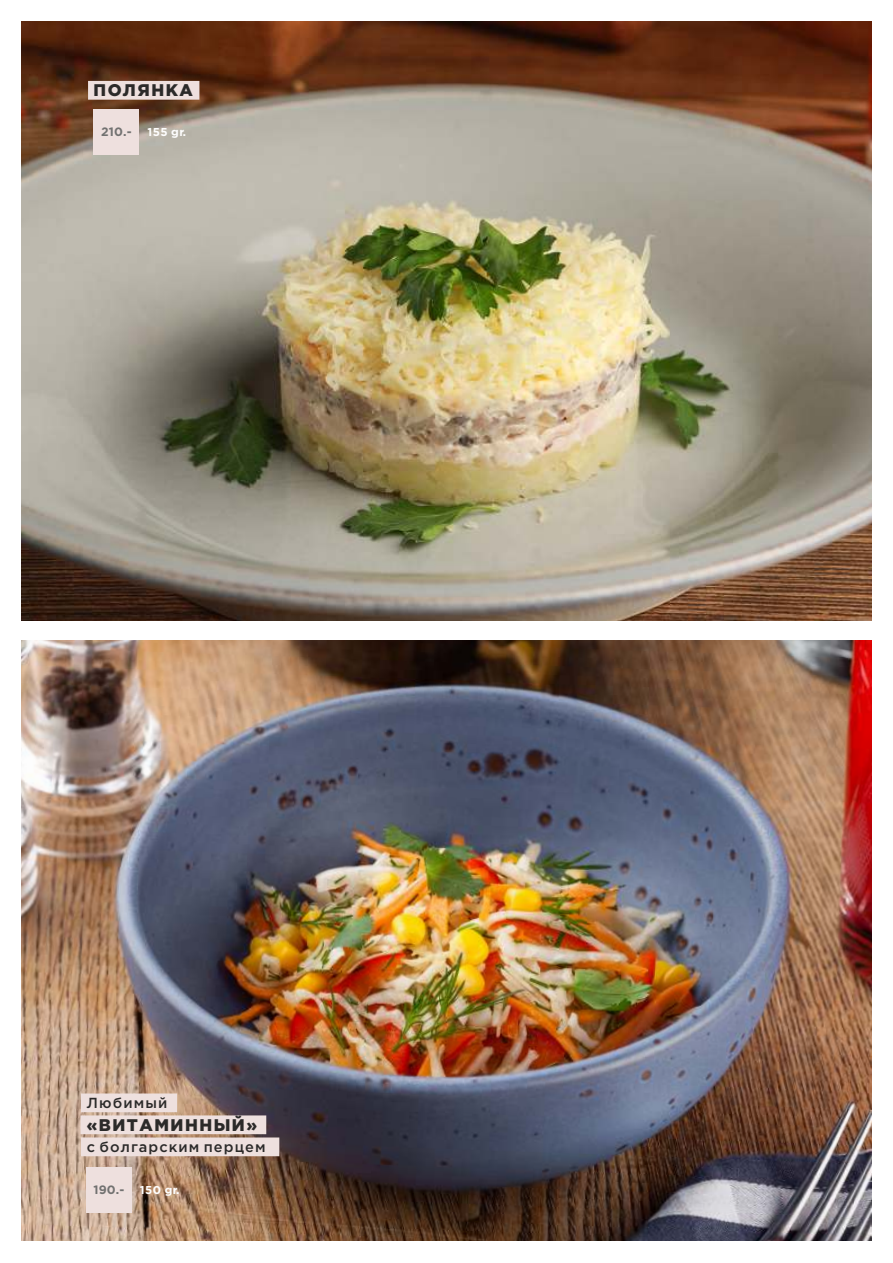
<style>
.page{position:relative;width:893px;height:1263px;background:#fff}
.page>*{position:absolute;margin:0;border:0;box-sizing:border-box;transform-origin:0 0}
.t1{font:900 16.8px "Gotham Pro";letter-spacing:.09em;color:#2b2a29}
.t2{font:500 14.55px "Gotham Pro";letter-spacing:.075em;color:#2b2a29}
.t3{font:700 12.15px "Gotham Pro";letter-spacing:.02em;color:#727271}
.t4{font:700 11.4px "Gotham Pro";letter-spacing:.05em;color:#fefefe}
</style>
<div class="page">
<img style="left:21px;top:641px;width:851px;height:599px">
<img style="left:21px;top:21px;width:851px;height:600px">
<div style="left:93px;top:109px;width:46px;height:46px;background:#eee0de"></div>
<div style="left:88px;top:81px;width:111px;height:19px;background:#eee0de"></div>
<div style="left:86px;top:1167px;width:46px;height:45px;background:#eee0de"></div>
<div style="left:80px;top:1115px;width:186px;height:19px;background:#eee0de"></div>
<div style="left:81px;top:1093px;width:96px;height:19px;background:#eee0de"></div>
<div style="left:81px;top:1137px;width:198px;height:19px;background:#eee0de"></div>
<p class="t1" style="left:94px;top:83px;width:101px">ПОЛЯНКА</p>
<p class="t3" style="left:101px;top:127px;width:32px">210.-</p>
<p class="t4" style="left:147px;top:128px;width:40px">155 gr.</p>
<p class="t2" style="left:87px;top:1096px;width:82px">Любимый</p>
<p class="t2" style="left:87px;top:1140px;width:180px">с болгарским перцем</p>
<p class="t1" style="left:87px;top:1117px;width:172px">«ВИТАМИННЫЙ»</p>
<p class="t3" style="left:93px;top:1185px;width:33px">190.-</p>
<p class="t4" style="left:140px;top:1185px;width:41px">150 gr.</p>
</div>
